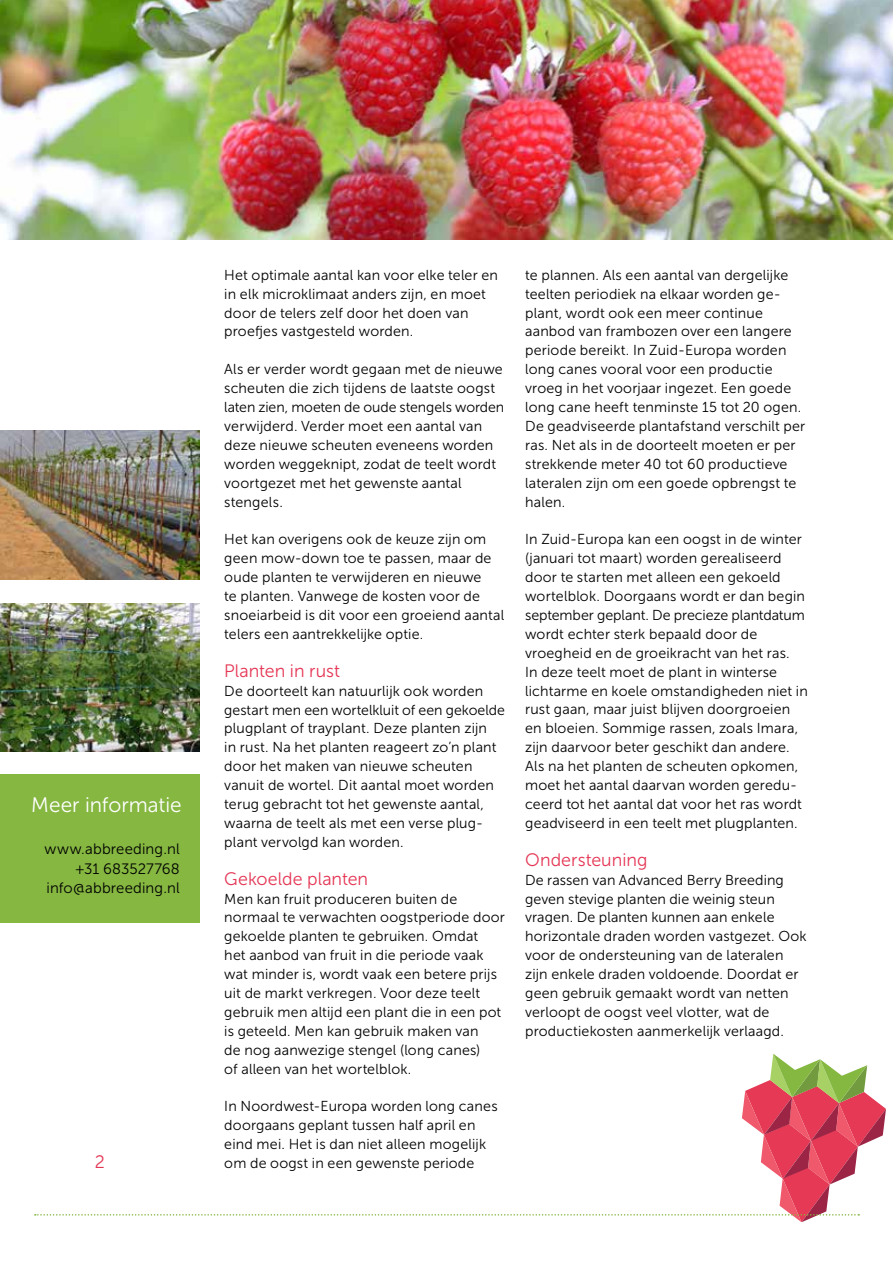
<style>
.page{position:relative;width:893px;height:1263px;background:#fff}
.page>*{position:absolute;margin:0;border:0;box-sizing:border-box;transform-origin:0 0}
.t1{font:21px "Museo Sans 300";color:#fff}
.t2{font:18px "Museo Sans 300";letter-spacing:.005em;color:#e53755}
.t3{font:15px/19.5px "Museo Sans 300";letter-spacing:.01em;color:#000;text-align:right}
.t4{font:14.4px/18.9px "Museo Sans 300";letter-spacing:.015em;color:#000}
</style>
<div class="page">
<img style="left:0;top:603px;width:200px;height:148px">
<div style="left:0;top:775px;width:200px;height:148px;background:#85b741"></div>
<img style="left:0;top:431px;width:200px;height:148px">
<svg style="left:35px;top:1054px;width:851px;height:168px"></svg>
<img style="left:0;top:0;width:893px;height:240px">
<h1 class="t1" style="left:31px;top:793px;width:152px">Meer informatie</h1>
<p class="t3" style="left:45px;top:839px;width:137px">www.abbreeding.nl +31 683527768 info@abbreeding.nl</p>
<p class="t2" style="left:95px;top:1152px;width:12px">2</p>
<p class="t4" style="left:224px;top:265px;width:275px">Het optimale aantal kan voor elke teler en in elk microklimaat anders zijn, en moet door de telers zelf door het doen van proefjes vastgesteld worden.</p>
<p class="t4" style="left:224px;top:360px;width:281px">Als er verder wordt gegaan met de nieuwe scheuten die zich tijdens de laatste oogst laten zien, moeten de oude stengels worden verwijderd. Verder moet een aantal van deze nieuwe scheuten eveneens worden worden weggeknipt, zodat de teelt wordt voortgezet met het gewenste aantal stengels.</p>
<p class="t4" style="left:224px;top:530px;width:281px">Het kan overigens ook de keuze zijn om geen mow-down toe te passen, maar de oude planten te verwijderen en nieuwe<br>te planten. Vanwege de kosten voor de snoeiarbeid is dit voor een groeiend aantal telers een aantrekkelijke optie.</p>
<p class="t2" style="left:224px;top:661px;width:117px">Planten in rust</p>
<p class="t4" style="left:224px;top:681px;width:282px">De doorteelt kan natuurlijk ook worden gestart men een wortelkluit of een gekoelde plugplant of trayplant. Deze planten zijn<br>in rust. Na het planten reageert zo’n plant door het maken van nieuwe scheuten vanuit de wortel. Dit aantal moet worden terug gebracht tot het gewenste aantal, waarna de teelt als met een verse plug&shy;plant vervolgd kan worden.</p>
<p class="t2" style="left:224px;top:869px;width:145px">Gekoelde planten</p>
<p class="t4" style="left:224px;top:889px;width:282px">Men kan fruit produceren buiten de normaal te verwachten oogstperiode door gekoelde planten te gebruiken. Omdat<br>het aanbod van fruit in die periode vaak wat minder is, wordt vaak een betere prijs uit de markt verkregen. Voor deze teelt gebruik men altijd een plant die in een pot is geteeld. Men kan gebruik maken van<br>de nog aanwezige stengel (long canes)<br>of alleen van het wortelblok.</p>
<p class="t4" style="left:224px;top:1097px;width:275px">In Noordwest-Europa worden long canes doorgaans geplant tussen half april en eind mei. Het is dan niet alleen mogelijk om de oogst in een gewenste periode</p>
<p class="t4" style="left:525px;top:265px;width:282px">te plannen. Als een aantal van dergelijke teelten periodiek na elkaar worden ge&shy;plant, wordt ook een meer continue aanbod van frambozen over een langere periode bereikt. In Zuid-Europa worden long canes vooral voor een productie vroeg in het voorjaar ingezet. Een goede long cane heeft tenminste 15 tot 20 ogen.<br>De geadviseerde plantafstand verschilt per ras. Net als in de doorteelt moeten er per strekkende meter 40 tot 60 productieve lateralen zijn om een goede opbrengst te halen.</p>
<p class="t4" style="left:525px;top:530px;width:284px">In Zuid-Europa kan een oogst in de winter (januari tot maart) worden gerealiseerd door te starten met alleen een gekoeld wortelblok. Doorgaans wordt er dan begin september geplant. De precieze plantdatum wordt echter sterk bepaald door de vroegheid en de groeikracht van het ras.<br>In deze teelt moet de plant in winterse lichtarme en koele omstandigheden niet in rust gaan, maar juist blijven doorgroeien en bloeien. Sommige rassen, zoals Imara, zijn daarvoor beter geschikt dan andere.<br>Als na het planten de scheuten opkomen, moet het aantal daarvan worden geredu&shy;ceerd tot het aantal dat voor het ras wordt geadviseerd in een teelt met plugplanten.</p>
<p class="t2" style="left:525px;top:850px;width:124px">Ondersteuning</p>
<p class="t4" style="left:525px;top:870px;width:283px">De rassen van Advanced Berry Breeding geven stevige planten die weinig steun vragen. De planten kunnen aan enkele horizontale draden worden vastgezet. Ook voor de ondersteuning van de lateralen zijn enkele draden voldoende. Doordat er geen gebruik gemaakt wordt van netten verloopt de oogst veel vlotter, wat de productiekosten aanmerkelijk verlaagd.</p>
</div>
